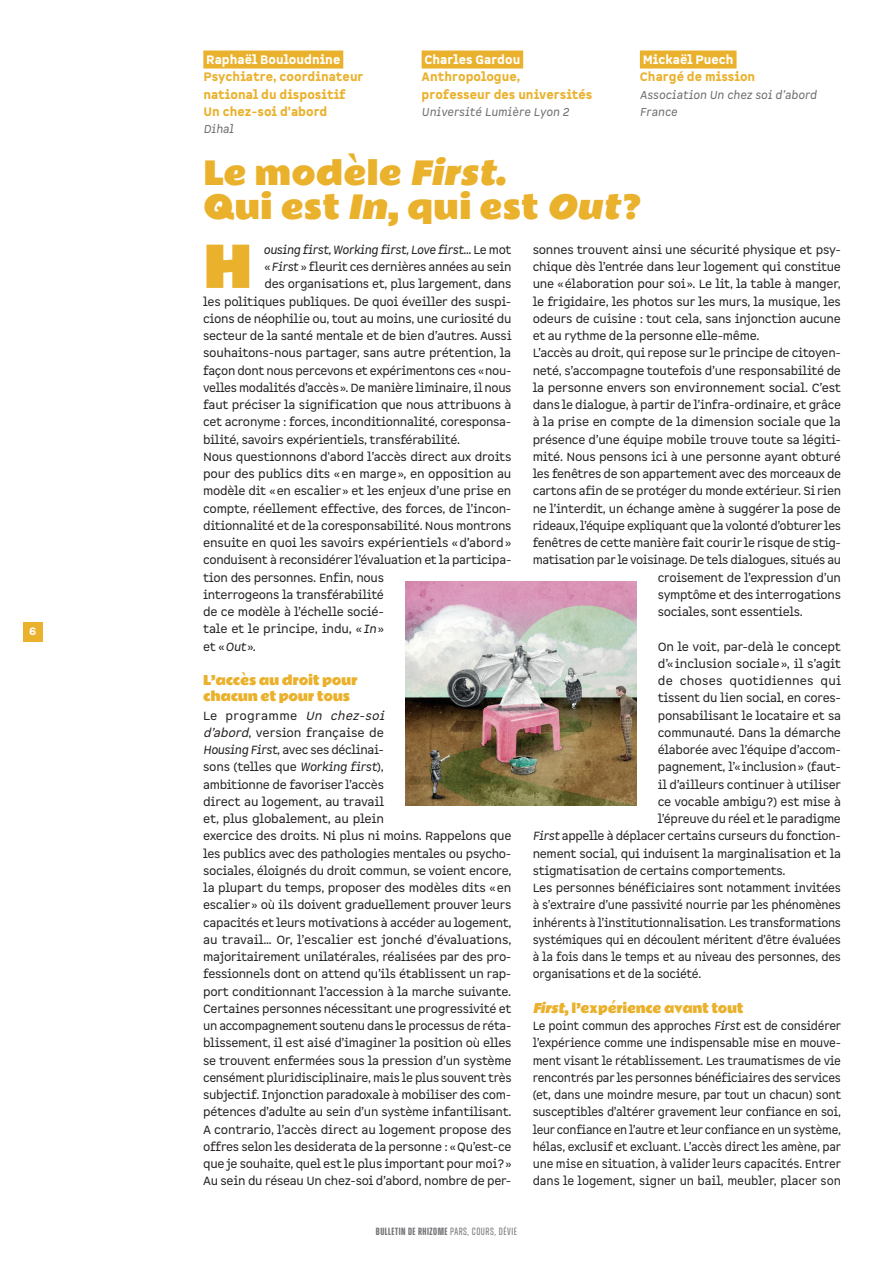
<style>
.page{position:relative;width:893px;height:1263px;background:#fff}
.page>*{position:absolute;margin:0;border:0;box-sizing:border-box;transform-origin:0 0}
.t1{font:55.5px "Rammetto One";color:#eab12c}
.TITRE-ARTICLE{font:31.5px/34.5px "Rammetto One";color:#eab12c}
.TITRE-CHAPITRE{font:12.75px/15.8px "Rammetto One";letter-spacing:-.025em;color:#eab12c}
.TITRE-CHAPITRE-2{font:12.75px "Rammetto One";letter-spacing:-.025em;color:#eab12c;scale:.96 1}
.BLOC-AUTEURS{font:900 12px/17.2px "Spock Pro";color:#eab12c}
.TXT-COURANT{font:11.7px/17.2px "Spock Pro";letter-spacing:-.025em;color:#231f20;text-align:justify}
.TXT-COURANT-2{font:11.7px/17.2px "Spock Pro";letter-spacing:-.025em;color:#231f20;text-align:justify;scale:.96 1}
.TXT-COURANT-3{font:italic 11.7px "Spock Pro";letter-spacing:-.03em;color:#231f20}
.TXT-COURANT-4{font:11.7px "Spock Pro";letter-spacing:.015em;color:#231f20}
.BLOC-AUTEURS-2{font:italic 11.25px/17.2px "Spock Pro";color:#6c6d70}
.t2{font:700 10.5px "Zuume Soft";letter-spacing:.05em;color:#76787b}
.t3{font:900 10.5px "Spock Pro";color:#fff}
.s1{color:#fff}
.s2{font-style:italic}
.s3{font-style:normal}
.s4{font-weight:400}
</style>
<div class="page">
<div style="left:203px;top:51px;width:140px;height:18px;background:#eab12c"></div>
<div style="left:422px;top:51px;width:101px;height:18px;background:#eab12c"></div>
<div style="left:640px;top:51px;width:97px;height:18px;background:#eab12c"></div>
<div style="left:23px;top:622px;width:20px;height:19px;background:#eab12c"></div>
<img style="left:405px;top:582px;width:232px;height:224px">
<p class="t3" style="left:29px;top:625px;width:9px">6</p>
<p class="BLOC-AUTEURS" style="left:203px;top:52px;width:162px"><span class="s1">Raphaël Bouloudnine<br></span>Psychiatre, coordinateur national du dispositif<br>Un chez-soi d'abord</p>
<p class="BLOC-AUTEURS-2" style="left:203px;top:120px;width:32px">Dihal</p>
<p class="BLOC-AUTEURS" style="left:422px;top:52px;width:172px"><span class="s1">Charles Gardou<br></span>Anthropologue,<br>professeur des universités</p>
<p class="BLOC-AUTEURS-2" style="left:422px;top:103px;width:149px">Université Lumière Lyon 2</p>
<p class="BLOC-AUTEURS" style="left:640px;top:52px;width:117px"><span class="s1">Mickaël Puech<br></span>Chargé de mission</p>
<p class="BLOC-AUTEURS-2" style="left:640px;top:86px;width:178px">Association Un chez soi d’abord<br>France</p>
<p class="TITRE-ARTICLE" style="left:203px;top:157px;width:439px">Le modèle <span class="s2">First</span>.<br>Qui est <span class="s2">In</span>, qui est <span class="s2">Out</span>?</p>
<p class="t1" style="left:203px;top:222px;width:51px">H</p>
<p class="TXT-COURANT-3" style="left:263px;top:242px;width:249px">ousing first, Working first, Love first<span class="s3">… Le mot</span></p>
<p class="TXT-COURANT" style="left:264px;top:258px;width:248px">«<span class="s2">First</span> » fleurit ces dernières années au sein</p>
<p class="TXT-COURANT" style="left:264px;top:276px;width:248px">des organisations et, plus largement, dans</p>
<p class="TXT-COURANT" style="left:203px;top:293px;width:310px">les politiques publiques. De quoi éveiller des suspi-</p>
<p class="TXT-COURANT" style="left:203px;top:310px;width:310px">cions de néophilie ou, tout au moins, une curiosité du</p>
<p class="TXT-COURANT" style="left:203px;top:327px;width:310px">secteur de la santé mentale et de bien d’autres. Aussi</p>
<p class="TXT-COURANT" style="left:203px;top:345px;width:310px">souhaitons-nous partager, sans autre prétention, la</p>
<p class="TXT-COURANT" style="left:203px;top:362px;width:310px">façon dont nous percevons et expérimentons ces «nou-</p>
<p class="TXT-COURANT" style="left:203px;top:379px;width:310px">velles modalités d’accès». De manière liminaire, il nous</p>
<p class="TXT-COURANT" style="left:203px;top:396px;width:310px">faut préciser la signification que nous attribuons à</p>
<p class="TXT-COURANT" style="left:203px;top:414px;width:310px">cet acronyme : forces, inconditionnalité, coresponsa-</p>
<p class="TXT-COURANT" style="left:203px;top:431px;width:259px">bilité, savoirs expérientiels, transférabilité.</p>
<p class="TXT-COURANT" style="left:203px;top:448px;width:310px;text-align:left">Nous questionnons d'abord l’accès direct aux droits pour des publics dits «en marge», en opposition au modèle dit «en escalier» et les enjeux d’une prise en compte, réellement effective, des forces, de l’incon&shy;ditionnalité et de la coresponsabilité. Nous montrons ensuite en quoi les savoirs expérientiels «d’abord» conduisent à reconsidérer l’évaluation et la participa&shy;tion des personnes. Enfin, nous<br>interrogeons la transférabilité<br>de ce modèle à l’échelle socié-<br>tale et le principe, indu, «<span class="s2">In</span>»<br>et «<span class="s2">Out</span>».</p>
<p class="TITRE-CHAPITRE" style="left:203px;top:673px;width:156px">L’accès au droit pour chacun et pour tous</p>
<p class="TXT-COURANT" style="left:203px;top:707px;width:310px;text-align:left">Le programme <span class="s2">Un chez-soi<br>d’abord</span>, version française de<br><span class="s2">Housing First</span>, avec ses déclinai-<br>sons (telles que <span class="s2">Working first</span>),<br>ambitionne de favoriser l’accès<br>direct au logement, au travail<br>et, plus globalement, au plein<br>exercice des droits. Ni plus ni moins. Rappelons que les publics avec des pathologies mentales ou psycho&shy;sociales, éloignés du droit commun, se voient encore, la plupart du temps, proposer des modèles dits «en escalier» où ils doivent graduellement prouver leurs capacités et leurs motivations à accéder au logement, au travail… Or, l’escalier est jonché d’évaluations, majoritairement unilatérales, réalisées par des pro&shy;fessionnels dont on attend qu’ils établissent un rap&shy;port conditionnant l’accession à la marche suivante.<br>Certaines personnes nécessitant une progressivité et un accompagnement soutenu dans le processus de réta&shy;blissement, il est aisé d’imaginer la position où elles se trouvent enfermées sous la pression d’un système censément pluridisciplinaire, mais le plus souvent très subjectif. Injonction paradoxale à mobiliser des com&shy;pétences d’adulte au sein d’un système infantilisant.</p>
<p class="TXT-COURANT" style="left:203px;top:1121px;width:310px">A contrario, l’accès direct au logement propose des offres selon les desiderata de la personne : «Qu’est-ce que je souhaite, quel est le plus important pour moi?» Au sein du réseau Un chez-soi d’abord, nombre de per-</p>
<p class="t2" style="left:376px;top:1226px;width:143px">BULLETIN DE RHIZOME <span class="s4">PARS, COURS, DÉVIE</span></p>
<p class="TXT-COURANT" style="left:533px;top:241px;width:310px">sonnes trouvent ainsi une sécurité physique et psy&shy;chique dès l’entrée dans leur logement qui constitue une «élaboration pour soi». Le lit, la table à manger, le frigidaire, les photos sur les murs, la musique, les odeurs de cuisine : tout cela, sans injonction aucune et au rythme de la personne elle-même.</p>
<p class="TXT-COURANT" style="left:533px;top:345px;width:310px">L’accès au droit, qui repose sur le principe de citoyen-</p>
<p class="TXT-COURANT" style="left:533px;top:362px;width:310px">neté, s’accompagne toutefois d’une responsabilité de</p>
<p class="TXT-COURANT" style="left:533px;top:379px;width:310px">la personne envers son environnement social. C’est</p>
<p class="TXT-COURANT" style="left:533px;top:396px;width:310px">dans le dialogue, à partir de l’infra-ordinaire, et grâce</p>
<p class="TXT-COURANT" style="left:533px;top:414px;width:310px">à la prise en compte de la dimension sociale que la</p>
<p class="TXT-COURANT" style="left:533px;top:431px;width:310px">présence d’une équipe mobile trouve toute sa légiti-</p>
<p class="TXT-COURANT" style="left:533px;top:448px;width:310px">mité. Nous pensons ici à une personne ayant obturé</p>
<p class="TXT-COURANT" style="left:533px;top:465px;width:310px">les fenêtres de son appartement avec des morceaux de</p>
<p class="TXT-COURANT" style="left:533px;top:483px;width:310px">cartons afin de se protéger du monde extérieur. Si rien</p>
<p class="TXT-COURANT" style="left:533px;top:500px;width:310px">ne l’interdit, un échange amène à suggérer la pose de</p>
<p class="TXT-COURANT" style="left:533px;top:517px;width:310px">rideaux, l’équipe expliquant que la volonté d’obturer les</p>
<p class="TXT-COURANT" style="left:533px;top:534px;width:310px">fenêtres de cette manière fait courir le risque de stig-</p>
<p class="TXT-COURANT" style="left:533px;top:552px;width:310px">matisation par le voisinage. De tels dialogues, situés au</p>
<p class="TXT-COURANT" style="left:658px;top:569px;width:185px">croisement de l’expression d’un</p>
<p class="TXT-COURANT" style="left:658px;top:586px;width:185px">symptôme et des interrogations</p>
<p class="TXT-COURANT" style="left:658px;top:603px;width:147px">sociales, sont essentiels.</p>
<p class="TXT-COURANT" style="left:658px;top:638px;width:185px">On le voit, par-delà le concept</p>
<p class="TXT-COURANT" style="left:658px;top:655px;width:185px">d’«inclusion sociale», il s’agit</p>
<p class="TXT-COURANT-4" style="left:658px;top:673px;width:185px">de choses quotidiennes qui</p>
<p class="TXT-COURANT" style="left:658px;top:690px;width:185px">tissent du lien social, en cores-</p>
<p class="TXT-COURANT" style="left:658px;top:707px;width:185px">ponsabilisant le locataire et sa</p>
<p class="TXT-COURANT" style="left:658px;top:724px;width:185px">communauté. Dans la démarche</p>
<p class="TXT-COURANT" style="left:658px;top:741px;width:185px">élaborée avec l’équipe d’accom-</p>
<p class="TXT-COURANT" style="left:658px;top:759px;width:185px">pagnement, l’«inclusion» (faut-</p>
<p class="TXT-COURANT" style="left:658px;top:776px;width:185px">il d’ailleurs continuer à utiliser</p>
<p class="TXT-COURANT" style="left:658px;top:793px;width:185px">ce vocable ambigu?) est mise à</p>
<p class="TXT-COURANT" style="left:658px;top:810px;width:185px">l’épreuve du réel et le paradigme</p>
<p class="TXT-COURANT" style="left:533px;top:828px;width:310px"><span class="s2">First</span> appelle à déplacer certains curseurs du fonction-</p>
<p class="TXT-COURANT" style="left:533px;top:845px;width:310px">nement social, qui induisent la marginalisation et la</p>
<p class="TXT-COURANT" style="left:533px;top:862px;width:254px">stigmatisation de certains comportements.</p>
<p class="TXT-COURANT" style="left:533px;top:879px;width:310px">Les personnes bénéficiaires sont notamment invitées à s’extraire d’une passivité nourrie par les phénomènes inhérents à l’institutionnalisation. Les transformations systémiques qui en découlent méritent d’être évaluées à la fois dans le temps et au niveau des personnes, des organisations et de la société.</p>
<p class="TITRE-CHAPITRE-2" style="left:533px;top:998px;width:221px"><span class="s2">First</span>, l’expérience avant tout</p>
<p class="TXT-COURANT-2" style="left:533px;top:1017px;width:323px">Le point commun des approches <span class="s2">First</span> est de considérer l’expérience comme une indispensable mise en mouve&shy;ment visant le rétablissement. Les traumatismes de vie rencontrés par les personnes bénéficiaires des services (et, dans une moindre mesure, par tout un chacun) sont susceptibles d’altérer gravement leur confiance en soi, leur confiance en l’autre et leur confiance en un système, hélas, exclusif et excluant. L’accès direct les amène, par une mise en situation, à valider leurs capacités. Entrer dans le logement, signer un bail, meubler, placer son</p>
</div>
